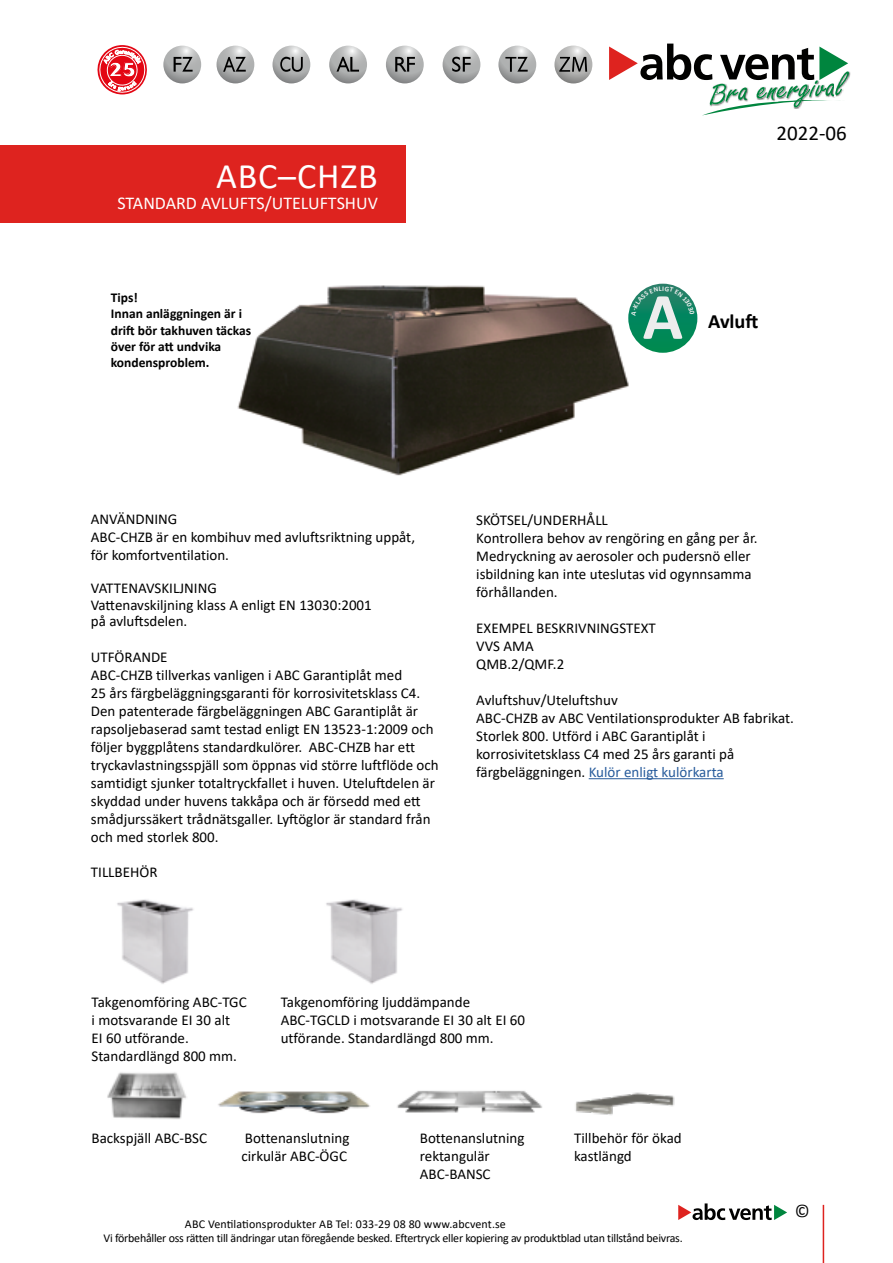
<style>
.page{position:relative;width:893px;height:1263px;background:#fff}
.page>*{position:absolute;margin:0;border:0;box-sizing:border-box;transform-origin:0 0}
.t1{font:700 66.6px "Calibri";color:#ededed}
.t2{font:36px "Calibri";letter-spacing:.025em;color:#fff}
.t3{font:21px "Calibri";color:#000}
.t4{font:700 20.25px "Calibri";color:#000}
.t5{font:800 19.5px "Cosmos";color:#fff}
.t6{font:18px "Calibri";color:#fff}
.t7{font:18px "Calibri";color:#000}
.t8{font:15px/18px "Calibri";color:#000}
.t9{font:700 13.5px/16.2px "Calibri";color:#000}
.t10{font:12px "Calibri";letter-spacing:-.02em;color:#000}
.t11{font:12px "Calibri";letter-spacing:.01em;color:#000}
.s1{color:#275b9b}
</style>
<div class="page">
<hr style="left:823px;top:1205px;width:1px;height:58px;background:#de231f">
<svg style="left:678px;top:1203px;width:109px;height:17px"></svg>
<img style="left:237px;top:285px;width:394px;height:191px">
<div style="left:0;top:146px;width:406px;height:77px;background:#de231f"></div>
<img style="left:117px;top:899px;width:77px;height:85px">
<img style="left:326px;top:899px;width:77px;height:85px">
<img style="left:107px;top:1072px;width:80px;height:47px">
<img style="left:218px;top:1091px;width:152px;height:23px">
<img style="left:397px;top:1090px;width:145px;height:23px">
<hr style="left:589px;top:778px;width:135px;height:1px;background:#275b9b">
<img style="left:575px;top:1092px;width:100px;height:23px">
<div style="left:628px;top:284px;width:69px;height:69px;background:#00875a;border-radius:35px"></div>
<svg style="left:163px;top:46px;width:38px;height:37px"></svg>
<svg style="left:174px;top:57px;width:19px;height:15px"></svg>
<svg style="left:217px;top:46px;width:37px;height:37px"></svg>
<svg style="left:223px;top:57px;width:23px;height:15px"></svg>
<svg style="left:272px;top:46px;width:38px;height:37px"></svg>
<svg style="left:280px;top:57px;width:23px;height:15px"></svg>
<svg style="left:329px;top:46px;width:38px;height:37px"></svg>
<svg style="left:336px;top:57px;width:23px;height:15px"></svg>
<svg style="left:386px;top:46px;width:38px;height:37px"></svg>
<svg style="left:395px;top:57px;width:20px;height:15px"></svg>
<svg style="left:443px;top:46px;width:37px;height:37px"></svg>
<svg style="left:452px;top:57px;width:19px;height:15px"></svg>
<svg style="left:498px;top:46px;width:38px;height:37px"></svg>
<svg style="left:505px;top:57px;width:23px;height:15px"></svg>
<svg style="left:554px;top:46px;width:38px;height:37px"></svg>
<svg style="left:559px;top:57px;width:28px;height:15px"></svg>
<svg style="left:609px;top:44px;width:240px;height:71px"></svg>
<svg style="left:631px;top:286px;width:63px;height:24px"></svg>
<svg style="left:97px;top:45px;width:50px;height:50px"></svg>
<h3 class="t5" style="left:109px;top:58px;width:29px">25</h3>
<h2 class="t2" style="left:216px;top:151px;width:163px">ABC–CHZB</h2>
<p class="t6" style="left:117px;top:190px;width:262px">STANDARD AVLUFTS/UTELUFTSHUV</p>
<p class="t9" style="left:111px;top:289px;width:142px">Tips!<br>Innan anläggningen är i drift bör takhuven täckas över för att undvika kondensproblem.</p>
<h3 class="t3" style="left:776px;top:118px;width:72px">2022-06</h3>
<h1 class="t1" style="left:643px;top:269px;width:42px">A</h1>
<h3 class="t4" style="left:708px;top:307px;width:52px">Avluft</h3>
<p class="t8" style="left:91px;top:510px;width:326px">ANVÄNDNING<br>ABC-CHZB är en kombihuv med avluftsriktning uppåt, för komfortventilation.</p>
<p class="t8" style="left:91px;top:580px;width:282px;line-height:16.5px">VATTENAVSKILJNING<br>Vattenavskiljning klass A enligt EN 13030:2001 på avluftsdelen.</p>
<p class="t8" style="left:91px;top:648px;width:349px">UTFÖRANDE<br>ABC-CHZB tillverkas vanligen i ABC Garantiplåt med<br>25 års färgbeläggningsgaranti för korrosivitetsklass C4.<br>Den patenterade färgbeläggningen ABC Garantiplåt är rapsoljebaserad samt testad enligt EN 13523-1:2009 och följer byggplåtens standardkulörer. ABC-CHZB har ett tryckavlastningsspjäll som öppnas vid större luftflöde och samtidigt sjunker totaltryckfallet i huven. Uteluftdelen är skyddad under huvens takkåpa och är försedd med ett smådjurssäkert trådnätsgaller. Lyftöglor är standard från och med storlek 800.</p>
<p class="t8" style="left:91px;top:862px;width:68px">TILLBEHÖR</p>
<p class="t8" style="left:476px;top:511px;width:283px">SKÖTSEL/UNDERHÅLL<br>Kontrollera behov av rengöring en gång per år.<br>Medryckning av aerosoler och pudersnö eller isbildning kan inte uteslutas vid ogynnsamma förhållanden.</p>
<p class="t8" style="left:476px;top:619px;width:181px">EXEMPEL BESKRIVNINGSTEXT<br>VVS AMA<br>QMB.2/QMF.2</p>
<p class="t8" style="left:476px;top:691px;width:319px">Avluftshuv/Uteluftshuv<br>ABC-CHZB av ABC Ventilationsprodukter AB fabrikat.<br>Storlek 800. Utförd i ABC Garantiplåt i korrosivitetsklass C4 med 25 års garanti på färgbeläggningen. <span class="s1">Kulör enligt kulörkarta</span></p>
<p class="t8" style="left:92px;top:992px;width:157px">Takgenomföring ABC-TGC i motsvarande EI 30 alt<br>EI 60 utförande.<br>Standardlängd 800 mm.</p>
<p class="t8" style="left:281px;top:992px;width:246px">Takgenomföring ljuddämpande<br>ABC-TGCLD i motsvarande EI 30 alt EI 60 utförande. Standardlängd 800 mm.</p>
<p class="t8" style="left:92px;top:1129px;width:117px">Backspjäll ABC-BSC</p>
<p class="t8" style="left:241px;top:1129px;width:109px">Bottenanslutning cirkulär ABC-ÖGC</p>
<p class="t8" style="left:420px;top:1129px;width:106px">Bottenanslutning rektangulär<br>ABC-BANSC</p>
<p class="t11" style="left:185px;top:1215px;width:322px">ABC Ventilationsprodukter AB Tel: 033-29 08 80 www.abcvent.se</p>
<p class="t8" style="left:574px;top:1129px;width:109px">Tillbehör för ökad kastlängd</p>
<p class="t10" style="left:103px;top:1229px;width:581px">Vi förbehåller oss rätten till ändringar utan föregående besked. Eftertryck eller kopiering av produktblad utan tillstånd beivras.</p>
<p class="t7" style="left:795px;top:1198px;width:17px">©</p>
</div>
